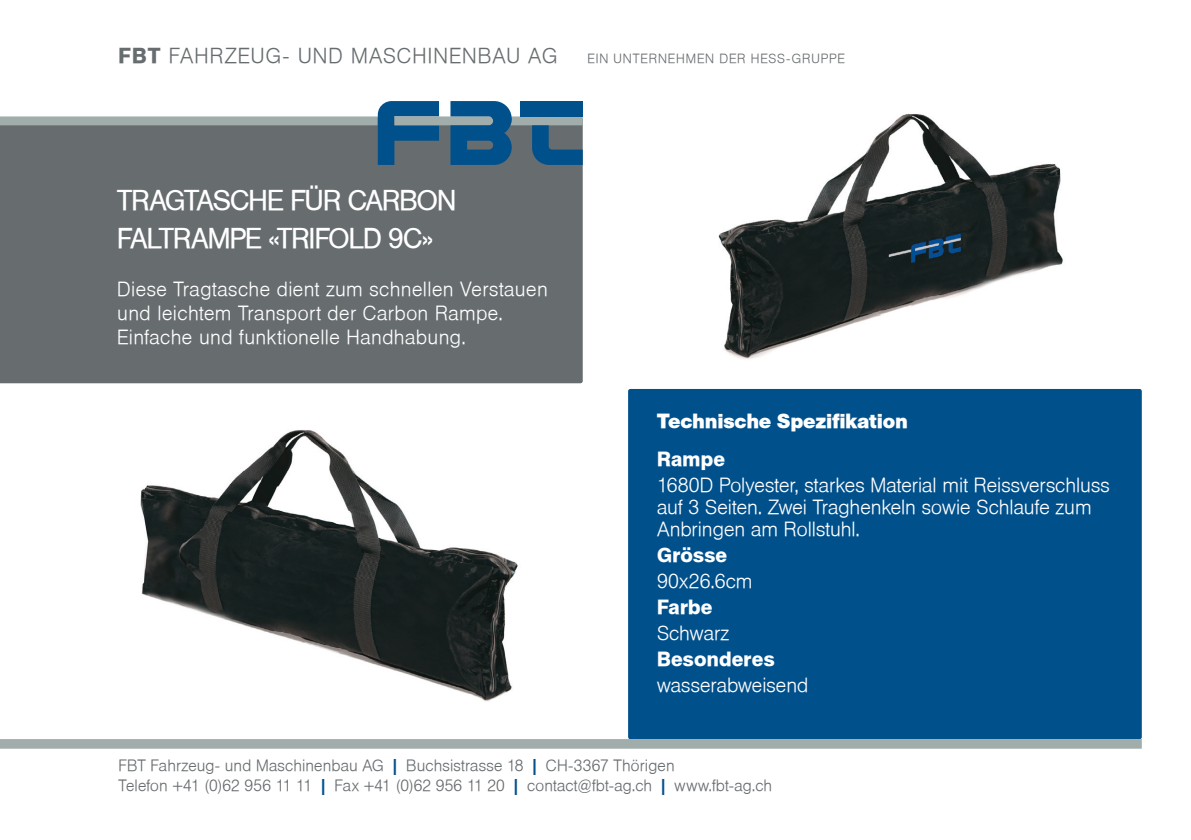
<style>
.page{position:relative;width:1191px;height:840px;background:#fff}
.page>*{position:absolute;margin:0;border:0;box-sizing:border-box;transform-origin:0 0}
.t1{font:28px/38px "Helvetica BQ Roman";letter-spacing:-.03em;color:#fff}
.Header_small{font:21.2px "Helvetica BQ Light";letter-spacing:.055em;color:#676c6f}
.Text{font:20px/24px "Helvetica BQ Light";letter-spacing:.01em;color:#fff}
.Text-2{font:700 20px "Helvetica BQ Demi";letter-spacing:.01em;color:#fff}
.Text-3{font:20px "Helvetica BQ Bold";letter-spacing:.005em;color:#fff}
.Text-4{font:16px "Helvetica BQ Light";letter-spacing:.01em;color:#676c6f}
.Header_small-2{font:13px "Helvetica BQ Light";letter-spacing:.075em;color:#676c6f}
.s1{font-family:"Helvetica BQ Demi";font-weight:700}
.s2{font-family:"Helvetica BQ Demi";font-weight:700;color:#00508c}
</style>
<div class="page">
<div style="left:0;top:165px;width:583px;height:218px;background:#676c6f"></div>
<svg style="left:0;top:101px;width:583px;height:64px"></svg>
<img style="left:718px;top:113px;width:345px;height:246px">
<div style="left:628px;top:389px;width:513px;height:349px;background:#00508c;border-radius:2px"></div>
<svg style="left:0;top:738px;width:1141px;height:10px;background:#9fadae"></svg>
<img style="left:140px;top:430px;width:378px;height:271px">
<p class="Header_small" style="left:118px;top:44px;width:440px"><span class="s1">FBT</span> FAHRZEUG- UND MASCHINENBAU AG</p>
<p class="Header_small-2" style="left:587px;top:51px;width:259px">EIN UNTERNEHMEN DER HESS-GRUPPE</p>
<p class="t1" style="left:117px;top:182px;width:340px">TRAGTASCHE FÜR CARBON<br>FALTRAMPE «TRIFOLD 9C»</p>
<p class="Text" style="left:117px;top:277px;width:432px">Diese Tragtasche dient zum schnellen Verstauen und leichtem Transport der Carbon Rampe.<br>Einfache und funktionelle Handhabung.</p>
<p class="Text-3" style="left:657px;top:408px;width:252px">Technische Spezifikation</p>
<p class="Text-2" style="left:657px;top:446px;width:70px">Rampe</p>
<p class="Text" style="left:657px;top:474px;width:454px;line-height:22px">1680D Polyester, starkes Material mit Reissverschluss auf 3 Seiten. Zwei Traghenkeln sowie Schlaufe zum<br>Anbringen am Rollstuhl.</p>
<p class="Text-2" style="left:657px;top:542px;width:72px">Grösse</p>
<p class="Text" style="left:657px;top:569px;width:97px">90x26.6cm</p>
<p class="Text-2" style="left:657px;top:594px;width:57px">Farbe</p>
<p class="Text" style="left:657px;top:621px;width:74px">Schwarz</p>
<p class="Text-2" style="left:657px;top:646px;width:119px">Besonderes</p>
<p class="Text" style="left:657px;top:673px;width:153px">wasserabweisend</p>
<p class="Text-4" style="left:119px;top:756px;width:557px">FBT Fahrzeug- und Maschinenbau AG <span class="s2">|</span> Buchsistrasse 18 <span class="s2">|</span> CH-3367 Thörigen</p>
<p class="Text-4" style="left:119px;top:775px;width:655px">Telefon +41 (0)62 956 11 11 <span class="s2">|</span> Fax +41 (0)62 956 11 20 <span class="s2">|</span> contact@fbt-ag.ch <span class="s2">|</span> www.fbt-ag.ch</p>
</div>
